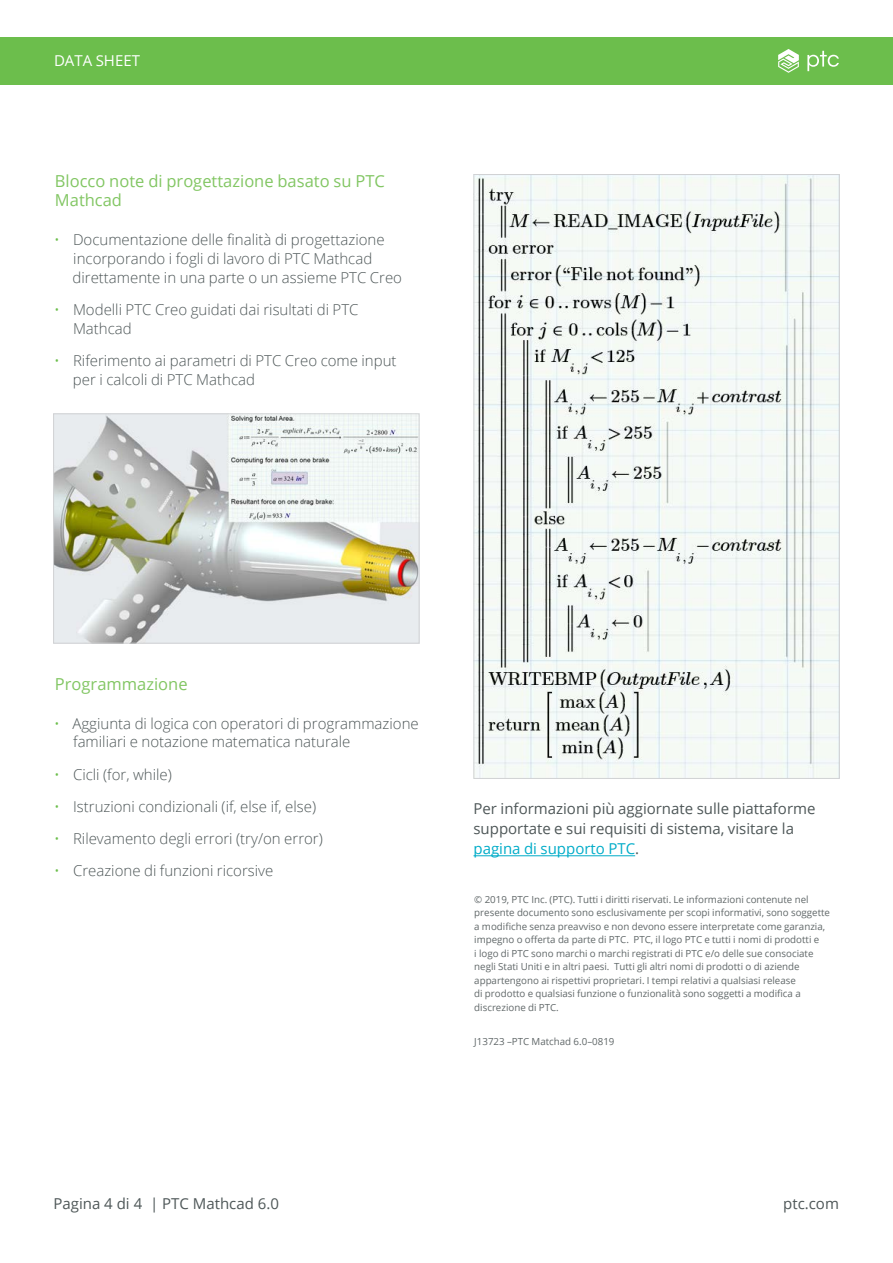
<style>
.page{position:relative;width:893px;height:1263px;background:#fff}
.page>*{position:absolute;margin:0;border:0;box-sizing:border-box;transform-origin:0 0}
.t1{font:16.5px/19.5px "Open Sans";color:#82c663}
.t2{font:300 15px/18.8px "Open Sans";color:#4e5758}
.t3{font:15px/20.2px "Open Sans";color:#4e5758}
.t4{font:15px "Open Sans";color:#fff}
.t5{font:9.75px/13.5px "Open Sans";color:#616869}
.s1{color:#6cbe4c}
.s2{color:#00acc8}
</style>
<div class="page">
<div style="left:0;top:37px;width:893px;height:48px;background:#6cbe4c"></div>
<svg style="left:778px;top:49px;width:21px;height:24px"></svg>
<svg style="left:807px;top:51px;width:32px;height:20px"></svg>
<img style="left:475px;top:176px;width:363px;height:601px">
<img style="left:55px;top:415px;width:362px;height:226px">
<div style="left:53px;top:413px;width:366px;height:230px;border:1px solid #d1d2d4"></div>
<hr style="left:473px;top:855px;width:162px;height:1px;background:#00acc8">
<h2 class="t4" style="left:54px;top:50px;width:88px">DATA SHEET</h2>
<h1 class="t1" style="left:55px;top:171px;width:331px">Blocco note di progettazione basato su PTC<br>Mathcad</h1>
<h2 class="t2" style="left:73px;top:230px;width:331px;text-indent:-18px"><span class="s1">•</span> Documentazione delle finalità di progettazione incorporando i fogli di lavoro di PTC Mathcad direttamente in una parte o un assieme PTC Creo</h2>
<h2 class="t2" style="left:73px;top:300px;width:287px;text-indent:-19px"><span class="s1">•</span> Modelli PTC Creo guidati dai risultati di PTC<br>Mathcad</h2>
<h2 class="t2" style="left:73px;top:351px;width:325px;text-indent:-19px"><span class="s1">•</span> Riferimento ai parametri di PTC Creo come input per i calcoli di PTC Mathcad</h2>
<h1 class="t1" style="left:55px;top:673px;width:134px">Programmazione</h1>
<h2 class="t2" style="left:73px;top:713px;width:347px;text-indent:-19px"><span class="s1">•</span> Aggiunta di logica con operatori di programmazione familiari e notazione matematica naturale</h2>
<h2 class="t2" style="left:54px;top:764px;width:119px"><span class="s1">•</span> Cicli (for, while)</h2>
<h2 class="t2" style="left:54px;top:797px;width:263px"><span class="s1">•</span> Istruzioni condizionali (if, else if, else)</h2>
<h2 class="t2" style="left:54px;top:829px;width:270px"><span class="s1">•</span> Rilevamento degli errori (try/on error)</h2>
<h2 class="t2" style="left:54px;top:861px;width:221px"><span class="s1">•</span> Creazione di funzioni ricorsive</h2>
<h2 class="t3" style="left:473px;top:798px;width:344px">Per informazioni più aggiornate sulle piattaforme supportate e sui requisiti di sistema, visitare la <span class="s2">pagina di supporto PTC</span>.</h2>
<p class="t5" style="left:474px;top:892px;width:357px">© 2019, PTC Inc. (PTC). Tutti i diritti riservati. Le informazioni contenute nel presente documento sono esclusivamente per scopi informativi, sono soggette a modifiche senza preavviso e non devono essere interpretate come garanzia, impegno o offerta da parte di PTC. PTC, il logo PTC e tutti i nomi di prodotti e<br>i logo di PTC sono marchi o marchi registrati di PTC e/o delle sue consociate negli Stati Uniti e in altri paesi. Tutti gli altri nomi di prodotti o di aziende appartengono ai rispettivi proprietari. I tempi relativi a qualsiasi release<br>di prodotto e qualsiasi funzione o funzionalità sono soggetti a modifica a discrezione di PTC.</p>
<p class="t5" style="left:474px;top:1034px;width:142px">J13723 –PTC Matchad 6.0–0819</p>
<h2 class="t3" style="left:53px;top:1193px;width:227px">Pagina 4 di 4 | PTC Mathcad 6.0</h2>
<h2 class="t3" style="left:783px;top:1193px;width:57px">ptc.com</h2>
</div>
